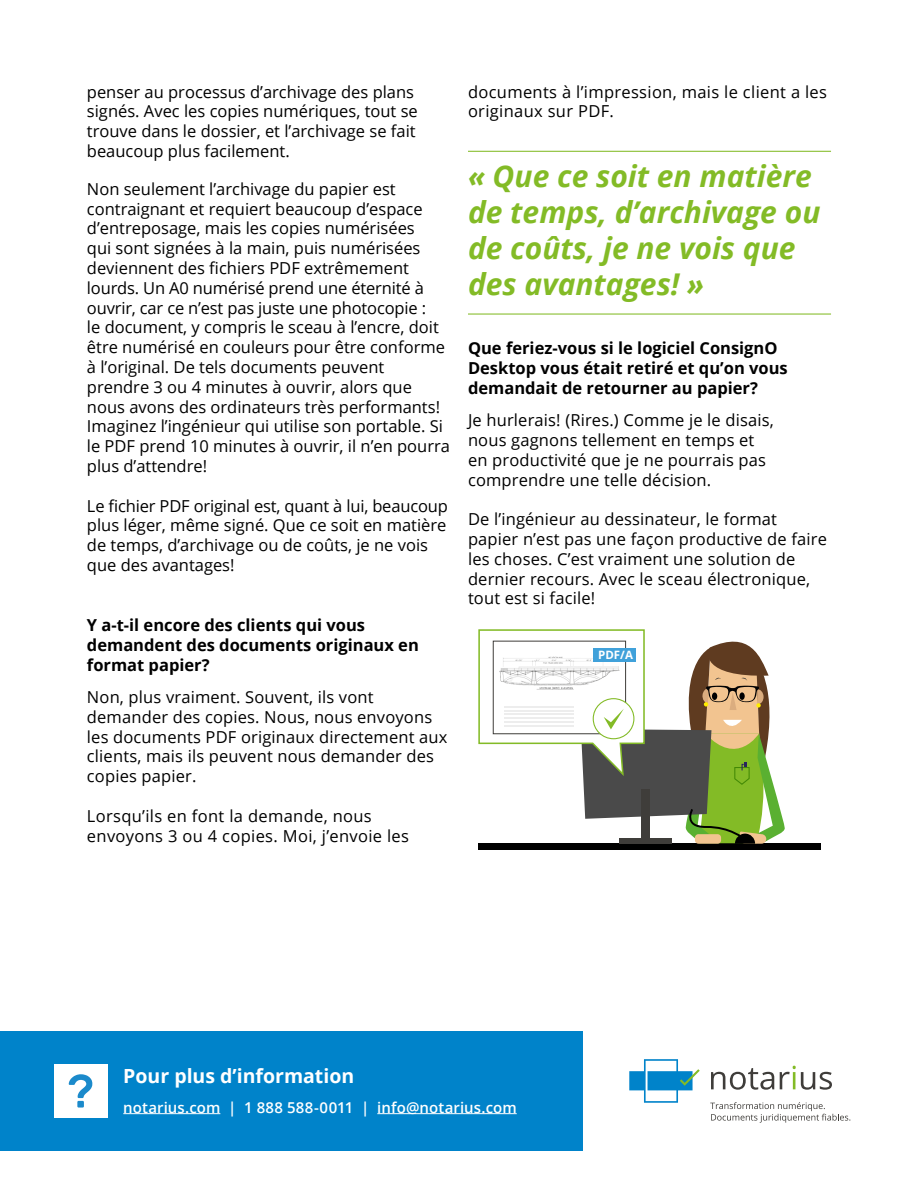
<style>
.page{position:relative;width:918px;height:1188px;background:#fff}
.page>*{position:absolute;margin:0;border:0;box-sizing:border-box;transform-origin:0 0}
.t1{font:italic 700 30px/36px "Open Sans";color:#83bb26}
.t2{font:19.5px "Open Sans Bold 2";color:#fff}
.t3{font:16.5px/19.8px "Open Sans";color:#000}
.t4{font:16.5px/19.8px "Open Sans Bold 2";color:#000}
.t5{font:16.5px/19.8px "Open Sans";letter-spacing:.02em;color:#000}
.t6{font:15px "Open Sans Semibold 2";letter-spacing:.005em;color:#fff}
.t7{font:11.55px "Open Sans Bold 2";color:#fff}
.s1{font-family:"Open Sans";font-weight:600}
</style>
<div class="page">
<hr style="left:468px;top:151px;width:363px;height:1px;background:#83bb26">
<hr style="left:468px;top:314px;width:363px;height:1px;background:#83bb26">
<div style="left:0;top:1031px;width:583px;height:120px;background:#0083ca"></div>
<hr style="left:123px;top:1113px;width:97px;height:1px;background:#fff">
<hr style="left:377px;top:1113px;width:140px;height:1px;background:#fff">
<svg style="left:711px;top:1068px;width:63px;height:22px"></svg>
<svg style="left:780px;top:1066px;width:52px;height:24px"></svg>
<svg style="left:629px;top:1059px;width:71px;height:44px"></svg>
<svg style="left:710px;top:1102px;width:140px;height:21px"></svg>
<div style="left:54px;top:1064px;width:53px;height:53px;background:#fff"></div>
<svg style="left:69px;top:1074px;width:23px;height:34px"></svg>
<div style="left:478px;top:843px;width:343px;height:6px;background:#000"></div>
<svg style="left:478px;top:629px;width:307px;height:215px"></svg>
<div style="left:593px;top:648px;width:42px;height:14px;background:#40a1da"></div>
<p class="t3" style="left:87px;top:81px;width:332px">penser au processus d’archivage des plans signés. Avec les copies numériques, tout se trouve dans le dossier, et l’archivage se fait beaucoup plus facilement.</p>
<p class="t3" style="left:87px;top:179px;width:365px">Non seulement l’archivage du papier est contraignant et requiert beaucoup d’espace d’entreposage, mais les copies numérisées<br>qui sont signées à la main, puis numérisées deviennent des fichiers PDF extrêmement lourds. Un A0 numérisé prend une éternité à ouvrir, car ce n’est pas juste une photocopie :<br>le document, y compris le sceau à l’encre, doit être numérisé en couleurs pour être conforme à l’original. De tels documents peuvent prendre 3 ou 4 minutes à ouvrir, alors que nous avons des ordinateurs très performants!<br>Imaginez l’ingénieur qui utilise son portable. Si le PDF prend 10 minutes à ouvrir, il n’en pourra plus d’attendre!</p>
<p class="t3" style="left:87px;top:495px;width:362px">Le fichier PDF original est, quant à lui, beaucoup plus léger, même signé. Que ce soit en matière de temps, d’archivage ou de coûts, je ne vois que des avantages!</p>
<p class="t4" style="left:87px;top:615px;width:333px">Y a-t-il encore des clients qui vous demandent des documents originaux en format papier?</p>
<p class="t3" style="left:87px;top:687px;width:362px">Non, plus vraiment. Souvent, ils vont demander des copies. Nous, nous envoyons les documents PDF originaux directement aux clients, mais ils peuvent nous demander des copies papier.</p>
<p class="t5" style="left:87px;top:806px;width:324px">Lorsqu’ils en font la demande, nous envoyons 3 ou 4 copies. Moi, j’envoie les</p>
<p class="t5" style="left:468px;top:81px;width:361px">documents à l’impression, mais le client a les originaux sur PDF.</p>
<h1 class="t1" style="left:468px;top:157px;width:354px">« Que ce soit en matière de temps, d’archivage ou de coûts, je ne vois que des avantages! »</h1>
<p class="t4" style="left:468px;top:338px;width:321px">Que feriez-vous si le logiciel ConsignO<br>Desktop vous était retiré et qu’on vous demandait de retourner au papier?</p>
<p class="t3" style="left:468px;top:410px;width:307px">Je hurlerais! (Rires.) Comme je le disais, nous gagnons tellement en temps et en productivité que je ne pourrais pas comprendre une telle décision.</p>
<p class="t3" style="left:468px;top:509px;width:361px">De l’ingénieur au dessinateur, le format papier n’est pas une façon productive de faire les choses. C’est vraiment une solution de dernier recours. Avec le sceau électronique, tout est si facile!</p>
<p class="t7" style="left:598px;top:647px;width:36px">PDF/A</p>
<p class="t2" style="left:123px;top:1062px;width:232px">Pour plus d’information</p>
<p class="t6" style="left:123px;top:1097px;width:395px">notarius.com <span class="s1">| 1 888 588-0011 |</span> info@notarius.com</p>
</div>
